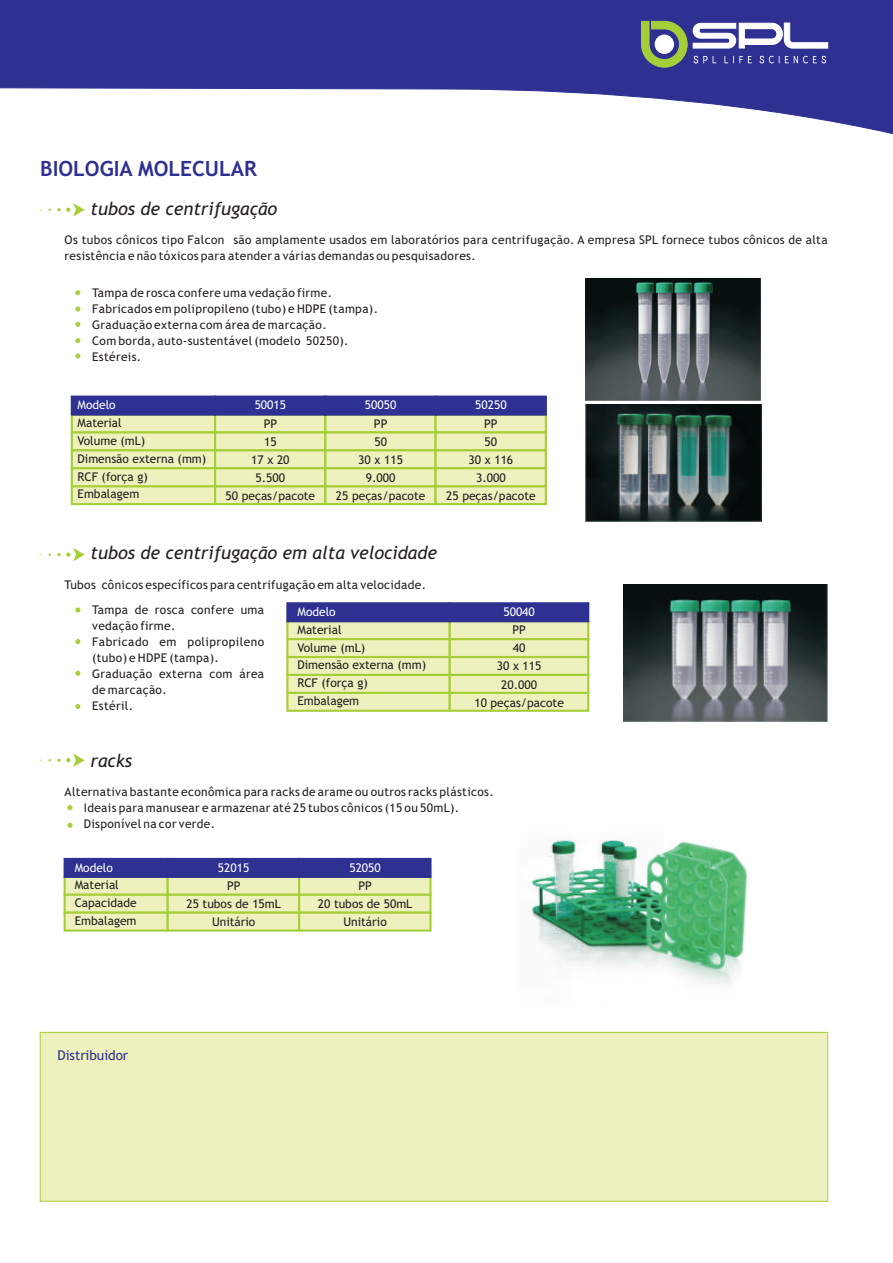
<style>
.page{position:relative;width:893px;height:1263px;background:#fff}
.page>*{position:absolute;margin:0;border:0;box-sizing:border-box;transform-origin:0 0}
.t1{font:700 21px "Trebuchet MS";color:#2e3092}
.t2{font:italic 18px "Trebuchet MS";color:#231f20}
.t3{font:13.5px "Trebuchet MS";color:#2e3092}
.t4{font:12px/16px "Trebuchet MS";letter-spacing:.03em;color:#231f20}
.t5{font:12px/18.1px "Trebuchet MS";color:#231f20;text-align:center}
.t6{font:12px "Trebuchet MS";color:#fff}
</style>
<div class="page">
<div style="left:40px;top:1032px;width:788px;height:169px;background:#eef0be"></div>
<svg style="left:0;top:0;width:893px;height:134px;fill:#2e3092"></svg>
<svg style="left:641px;top:21px;width:46px;height:46px;background:#758d5e"></svg>
<div style="left:655px;top:35px;width:19px;height:19px;background:#fff;border:1px solid #fff;border-radius:50%"></div>
<svg style="left:693px;top:23px;width:135px;height:25px"></svg>
<svg style="left:693px;top:56px;width:133px;height:7px"></svg>
<svg style="left:76px;top:290px;width:4px;height:5px"></svg>
<svg style="left:76px;top:608px;width:4px;height:4px"></svg>
<svg style="left:76px;top:322px;width:4px;height:4px"></svg>
<svg style="left:76px;top:671px;width:4px;height:4px"></svg>
<svg style="left:67px;top:203px;width:18px;height:13px"></svg>
<svg style="left:67px;top:548px;width:18px;height:13px"></svg>
<svg style="left:67px;top:753px;width:18px;height:14px"></svg>
<svg style="left:76px;top:307px;width:4px;height:4px"></svg>
<svg style="left:76px;top:639px;width:4px;height:5px"></svg>
<svg style="left:76px;top:338px;width:4px;height:5px"></svg>
<svg style="left:68px;top:805px;width:4px;height:5px"></svg>
<svg style="left:76px;top:704px;width:4px;height:5px"></svg>
<svg style="left:76px;top:354px;width:4px;height:4px"></svg>
<svg style="left:68px;top:823px;width:4px;height:4px"></svg>
<svg style="left:70px;top:395px;width:477px;height:111px;background:#c2c9a6"></svg>
<svg style="left:286px;top:602px;width:304px;height:110px;background:#c3c9a7"></svg>
<svg style="left:63px;top:857px;width:369px;height:75px;background:#b3b9a6"></svg>
<img style="left:623px;top:585px;width:205px;height:137px">
<img style="left:585px;top:405px;width:176px;height:117px">
<img style="left:585px;top:279px;width:176px;height:122px">
<img style="left:673px;top:279px;width:39px;height:122px">
<img style="left:527px;top:840px;width:223px;height:145px">
<h1 class="t1" style="left:40px;top:160px;width:218px">BIOLOGIA MOLECULAR</h1>
<h2 class="t2" style="left:91px;top:201px;width:188px">tubos de centrifugação</h2>
<p class="t4" style="left:65px;top:233px;width:765px">Os tubos cônicos tipo Falcon são amplamente usados em laboratórios para centrifugação. A empresa SPL fornece tubos cônicos de alta resistência e não tóxicos para atender a várias demandas ou pesquisadores.</p>
<p class="t4" style="left:92px;top:286px;width:287px">Tampa de rosca confere uma vedação firme.<br>Fabricados em polipropileno (tubo) e HDPE (tampa).<br>Graduação externa com área de marcação.<br>Com borda, auto-sustentável (modelo 50250).<br>Estéreis.</p>
<p class="t6" style="left:78px;top:400px;width:40px">Modelo</p>
<p class="t5" style="left:78px;top:415px;width:130px;text-align:left">Material<br>Volume (mL)<br>Dimensão externa (mm)<br>RCF (força g)<br>Embalagem</p>
<p class="t6" style="left:255px;top:400px;width:33px">50015</p>
<p class="t5" style="left:226px;top:415px;width:91px">PP<br>15<br>17 x 20<br>5.500<br>50 peças/pacote</p>
<p class="t6" style="left:365px;top:400px;width:33px">50050</p>
<p class="t5" style="left:336px;top:415px;width:91px">PP<br>50<br>30 x 115<br>9.000<br>25 peças/pacote</p>
<p class="t6" style="left:475px;top:400px;width:33px">50250</p>
<p class="t5" style="left:446px;top:415px;width:91px">PP<br>50<br>30 x 116<br>3.000<br>25 peças/pacote</p>
<h2 class="t2" style="left:91px;top:546px;width:348px">tubos de centrifugação em alta velocidade</h2>
<p class="t4" style="left:65px;top:577px;width:363px">Tubos cônicos específicos para centrifugação em alta velocidade.</p>
<p class="t4" style="left:92px;top:603px;width:174px">Tampa de rosca confere uma vedação firme.<br>Fabricado em polipropileno (tubo) e HDPE (tampa).<br>Graduação externa com área de marcação.<br>Estéril.</p>
<h2 class="t2" style="left:91px;top:753px;width:43px">racks</h2>
<p class="t6" style="left:297px;top:607px;width:40px">Modelo</p>
<p class="t5" style="left:297px;top:622px;width:130px;text-align:left">Material<br>Volume (mL)<br>Dimensão externa (mm)<br>RCF (força g)<br>Embalagem</p>
<p class="t6" style="left:503px;top:607px;width:33px">50040</p>
<p class="t5" style="left:474px;top:622px;width:91px">PP<br>40<br>30 x 115<br>20.000<br>10 peças/pacote</p>
<p class="t4" style="left:84px;top:785px;width:412px;text-indent:-19px">Alternativa bastante econômica para racks de arame ou outros racks plásticos.<br>Ideais para manusear e armazenar até 25 tubos cônicos (15 ou 50mL).<br>Disponível na cor verde.</p>
<p class="t6" style="left:75px;top:863px;width:40px">Modelo</p>
<p class="t5" style="left:75px;top:877px;width:64px;text-align:left">Material<br>Capacidade<br>Embalagem</p>
<p class="t3" style="left:57px;top:1050px;width:72px">Distribuidor</p>
<p class="t6" style="left:218px;top:863px;width:33px">52015</p>
<p class="t5" style="left:186px;top:877px;width:96px">PP<br>25 tubos de 15mL<br>Unitário</p>
<p class="t6" style="left:349px;top:863px;width:33px">52050</p>
<p class="t5" style="left:318px;top:877px;width:96px">PP<br>20 tubos de 50mL<br>Unitário</p>
</div>
